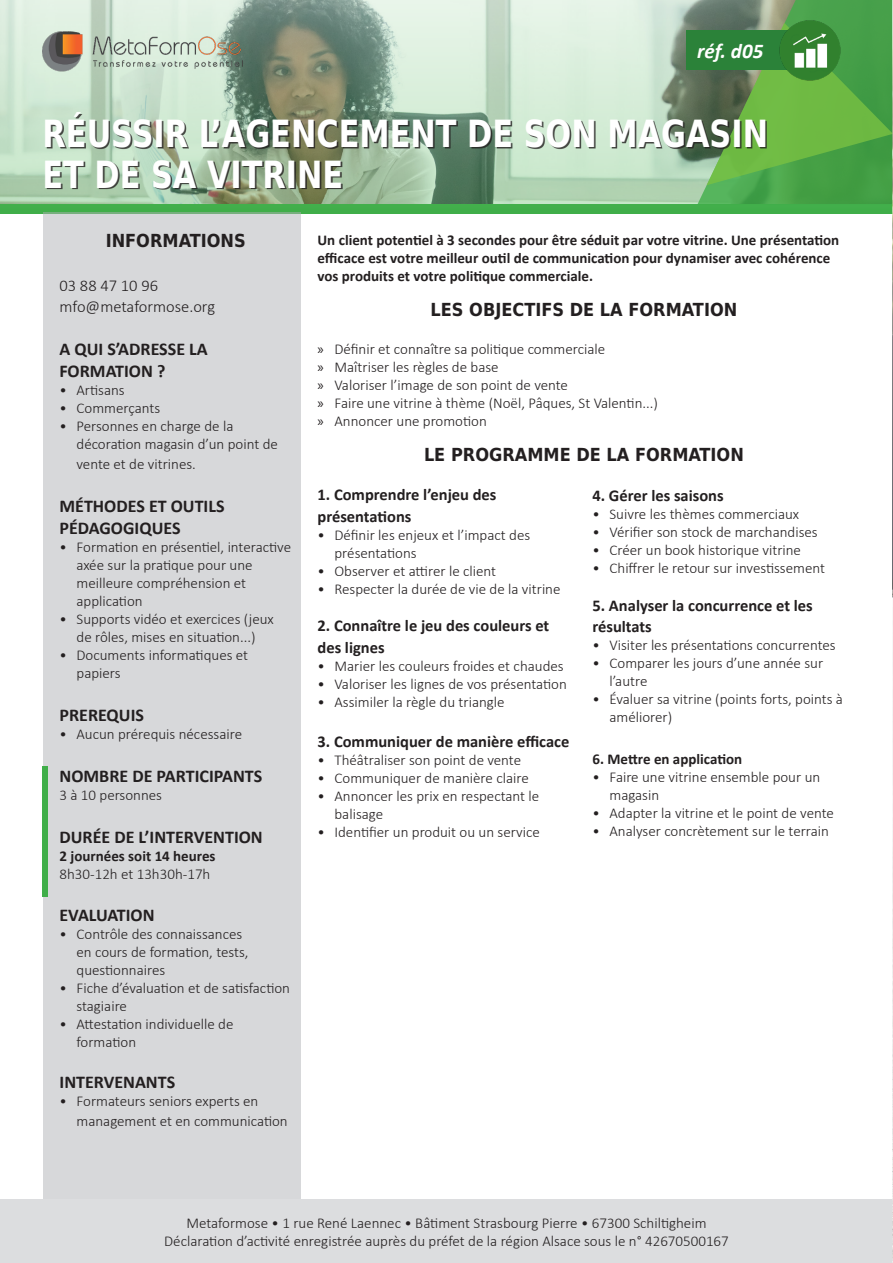
<style>
.page{position:relative;width:893px;height:1263px;background:#fff}
.page>*{position:absolute;margin:0;border:0;box-sizing:border-box;transform-origin:0 0}
.Titre_Formation{font:700 37.5px "DejaVu Sans Condensed";color:#fff;scale:.9 1}
.t1{font:italic 700 21px "Calibri";color:#fff}
.t2{font:700 18px/21.6px "Calibri";color:#231f20}
.t3{font:700 18px "DejaVu Sans Condensed";color:#231f20}
.Texte-courant{font:700 16.5px/21.6px "Calibri";color:#231f20}
.t4{font:300 16.5px "Calibri";color:#231f20}
.t5{font:300 15px/18px "Calibri";color:#231f20}
.Intro-fiche-form{font:700 15px/18px "Calibri";color:#231f20}
.Texte-courant-2{font:700 15px "Calibri";color:#231f20}
.s1{font-family:"Myriad Pro";font-weight:400}
</style>
<div class="page">
<div style="left:0;top:1199px;width:893px;height:64px;background:#dcdddf"></div>
<div style="left:0;top:0;width:893px;height:214px;background:#40ae49"></div>
<img style="left:0;top:0;width:697px;height:203px">
<div style="left:43px;top:213px;width:257px;height:986px;background:#d7d8da"></div>
<svg style="left:697px;top:0;width:195px;height:204px"></svg>
<div style="left:686px;top:31px;width:132px;height:39px;background:#2b8239"></div>
<img style="left:769px;top:18px;width:81px;height:65px">
<img style="left:43px;top:31px;width:199px;height:41px">
<div style="left:47px;top:114px;width:720px;height:76px;background:#231f20;opacity:.8"></div>
<div style="left:43px;top:766px;width:5px;height:131px;background:#40ae49"></div>
<img style="left:892px;top:0;width:1px;height:1262px">
<p class="t1" style="left:697px;top:37px;width:68px">réf. d05</p>
<p class="Titre_Formation" style="left:43px;top:103px;width:808px">RÉUSSIR L’AGENCEMENT DE SON MAGASIN</p>
<p class="Titre_Formation" style="left:43px;top:144px;width:336px">ET DE SA VITRINE</p>
<p class="t3" style="left:106px;top:226px;width:142px">INFORMATIONS</p>
<p class="t4" style="left:60px;top:275px;width:100px">03 88 47 10 96</p>
<p class="t4" style="left:60px;top:297px;width:157px">mfo@metaformose.org</p>
<p class="t2" style="left:60px;top:338px;width:150px">A QUI S’ADRESSE LA<br>FORMATION ?</p>
<p class="t5" style="left:60px;top:381px;width:67px">• Artisans</p>
<p class="t5" style="left:60px;top:399px;width:102px">• Commerçants</p>
<p class="t5" style="left:77px;top:417px;width:203px;text-indent:-17px">• Personnes en charge de la décoration magasin d’un point de</p>
<p class="t5" style="left:77px;top:455px;width:121px">vente et de vitrines.</p>
<p class="t2" style="left:60px;top:495px;width:167px">MÉTHODES ET OUTILS<br>PÉDAGOGIQUES</p>
<p class="t5" style="left:77px;top:537px;width:216px;text-indent:-17px">• Formation en présentiel, interactive axée sur la pratique pour une meilleure compréhension et application</p>
<p class="t5" style="left:60px;top:609px;width:216px;text-align:center">• Supports vidéo et exercices (jeux de rôles, mises en situation...)</p>
<p class="t5" style="left:77px;top:645px;width:173px;text-indent:-17px">• Documents informatiques et papiers</p>
<p class="t2" style="left:60px;top:704px;width:86px">PREREQUIS</p>
<p class="t5" style="left:60px;top:725px;width:184px">• Aucun prérequis nécessaire</p>
<p class="t2" style="left:60px;top:765px;width:204px">NOMBRE DE PARTICIPANTS</p>
<p class="t5" style="left:60px;top:786px;width:104px">3 à 10 personnes</p>
<p class="t2" style="left:60px;top:826px;width:205px">DURÉE DE L’INTERVENTION</p>
<p class="Intro-fiche-form" style="left:60px;top:847px;width:158px">2 journées soit 14 heures</p>
<p class="t5" style="left:60px;top:865px;width:152px">8h30-12h et 13h30h-17h</p>
<p class="t2" style="left:60px;top:904px;width:97px">EVALUATION</p>
<p class="t5" style="left:77px;top:924px;width:174px;text-indent:-17px">• Contrôle des connaissances en cours de formation, tests, questionnaires</p>
<p class="t5" style="left:77px;top:978px;width:215px;text-indent:-17px">• Fiche d’évaluation et de satisfaction stagiaire</p>
<p class="t5" style="left:77px;top:1014px;width:158px;text-indent:-17px">• Attestation individuelle de formation</p>
<p class="t2" style="left:60px;top:1071px;width:117px">INTERVENANTS</p>
<p class="t5" style="left:77px;top:1091px;width:213px;line-height:19.8px;text-indent:-17px">• Formateurs seniors experts en management et en communication</p>
<p class="Intro-fiche-form" style="left:317px;top:231px;width:523px">Un client potentiel à 3 secondes pour être séduit par votre vitrine. Une présentation efficace est votre meilleur outil de communication pour dynamiser avec cohérence vos produits et votre politique commerciale.</p>
<p class="t3" style="left:431px;top:295px;width:308px">LES OBJECTIFS DE LA FORMATION</p>
<p class="t5" style="left:317px;top:340px;width:289px"><span class="s1">»</span> Définir et connaître sa politique commerciale</p>
<p class="t5" style="left:317px;top:358px;width:183px"><span class="s1">»</span> Maîtriser les règles de base</p>
<p class="t5" style="left:317px;top:376px;width:252px"><span class="s1">»</span> Valoriser l’image de son point de vente</p>
<p class="t5" style="left:317px;top:394px;width:342px"><span class="s1">»</span> Faire une vitrine à thème (Noël, Pâques, St Valentin...)</p>
<p class="t5" style="left:317px;top:412px;width:171px"><span class="s1">»</span> Annoncer une promotion</p>
<p class="t3" style="left:424px;top:440px;width:321px">LE PROGRAMME DE LA FORMATION</p>
<p class="Texte-courant" style="left:317px;top:483px;width:181px">1. Comprendre l’enjeu des présentations</p>
<p class="t5" style="left:334px;top:525px;width:197px;text-indent:-17px">• Définir les enjeux et l’impact des présentations</p>
<p class="t5" style="left:317px;top:561px;width:180px">• Observer et attirer le client</p>
<p class="t5" style="left:317px;top:579px;width:244px">• Respecter la durée de vie de la vitrine</p>
<p class="Texte-courant" style="left:317px;top:615px;width:233px">2. Connaître le jeu des couleurs et des lignes</p>
<p class="t5" style="left:317px;top:657px;width:248px">• Marier les couleurs froides et chaudes</p>
<p class="t5" style="left:317px;top:675px;width:251px">• Valoriser les lignes de vos présentation</p>
<p class="t5" style="left:317px;top:693px;width:189px">• Assimiler la règle du triangle</p>
<p class="Texte-courant" style="left:317px;top:730px;width:253px">3. Communiquer de manière efficace</p>
<p class="t5" style="left:317px;top:750px;width:205px">• Théâtraliser son point de vente</p>
<p class="t5" style="left:317px;top:768px;width:213px">• Communiquer de manière claire</p>
<p class="t5" style="left:334px;top:786px;width:206px;text-indent:-17px">• Annoncer les prix en respectant le balisage</p>
<p class="t5" style="left:317px;top:822px;width:224px">• Identifier un produit ou un service</p>
<p class="Texte-courant" style="left:592px;top:484px;width:133px">4. Gérer les saisons</p>
<p class="t5" style="left:592px;top:505px;width:208px">• Suivre les thèmes commerciaux</p>
<p class="t5" style="left:592px;top:523px;width:227px">• Vérifier son stock de marchandises</p>
<p class="t5" style="left:592px;top:541px;width:210px">• Créer un book historique vitrine</p>
<p class="t5" style="left:592px;top:559px;width:234px">• Chiffrer le retour sur investissement</p>
<p class="Texte-courant" style="left:592px;top:594px;width:222px">5. Analyser la concurrence et les résultats</p>
<p class="t5" style="left:592px;top:636px;width:245px">• Visiter les présentations concurrentes</p>
<p class="t5" style="left:609px;top:654px;width:215px;text-indent:-17px">• Comparer les jours d’une année sur l’autre</p>
<p class="t5" style="left:609px;top:690px;width:235px;text-indent:-17px">• Évaluer sa vitrine (points forts, points à améliorer)</p>
<p class="Texte-courant-2" style="left:592px;top:748px;width:151px">6. Mettre en application</p>
<p class="t5" style="left:609px;top:768px;width:212px;text-indent:-17px">• Faire une vitrine ensemble pour un magasin</p>
<p class="t5" style="left:592px;top:804px;width:243px">• Adapter la vitrine et le point de vente</p>
<p class="t5" style="left:592px;top:822px;width:238px">• Analyser concrètement sur le terrain</p>
<p class="t5" style="left:164px;top:1213px;width:566px;text-align:center">Metaformose • 1 rue René Laennec • Bâtiment Strasbourg Pierre • 67300 Schiltigheim<br>Déclaration d’activité enregistrée auprès du préfet de la région Alsace sous le n° 42670500167</p>
</div>
